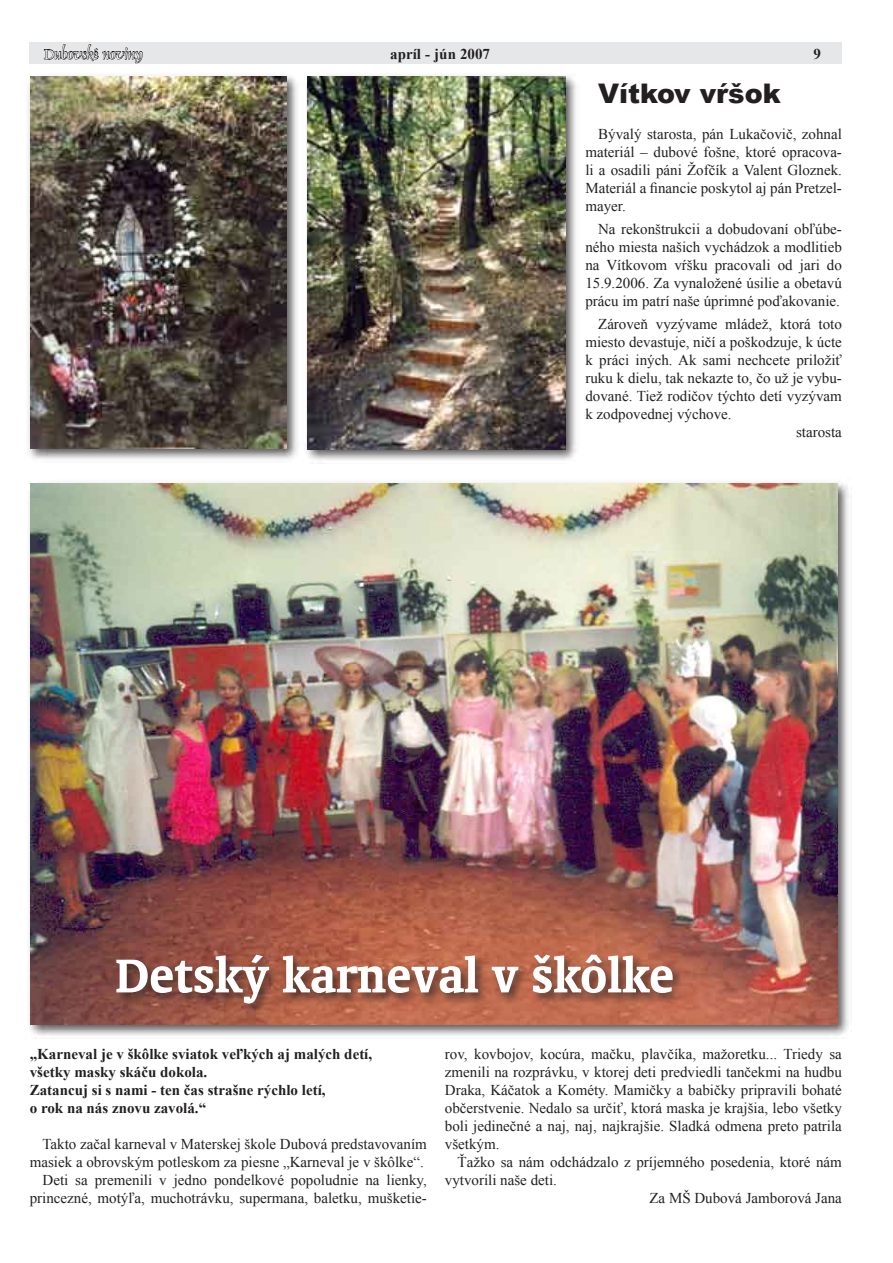
<style>
.page{position:relative;width:893px;height:1263px;background:#fff}
.page>*{position:absolute;margin:0;border:0;box-sizing:border-box;transform-origin:0 0}
.t1{font:54px "Oranda AT Bold";color:#fff}
.t2{font:900 27px "Arial";color:#231f20}
.t3{font:15px/18px "Times New Roman";color:#231f20;text-align:justify}
.t4{font:700 15px/18px "Times New Roman";color:#231f20}
.t5{font:15px "Dauphin Plain";color:#fff}
</style>
<div class="page">
<div style="left:30px;top:43px;width:812px;height:21px;background:#e6e7e9"></div>
<svg style="left:44px;top:42px;width:99px;height:21px"></svg>
<div style="left:25px;top:478px;width:826px;height:560px;background:#231f20;opacity:.75"></div>
<img style="left:31px;top:484px;width:806px;height:540px">
<div style="left:112px;top:950px;width:574px;height:67px;background:#231f20;opacity:.75"></div>
<div style="left:25px;top:71px;width:275px;height:392px;background:#231f20;opacity:.75"></div>
<img style="left:30px;top:77px;width:256px;height:372px">
<div style="left:302px;top:71px;width:278px;height:393px;background:#231f20;opacity:.75"></div>
<img style="left:308px;top:77px;width:258px;height:372px">
<p class="t5" style="left:44px;top:45px;width:100px">Dubovské noviny</p>
<p class="t4" style="left:390px;top:44px;width:101px">apríl - jún 2007</p>
<p class="t4" style="left:813px;top:44px;width:9px">9</p>
<h2 class="t2" style="left:598px;top:73px;width:184px">Vítkov vŕšok</h2>
<p class="t3" style="left:585px;top:124px;width:258px;text-indent:13px">Bývalý starosta, pán Lukačovič, zohnal materiál – dubové fošne, ktoré opracova&shy;li a osadili páni Žofčík a Valent Gloznek.<br>Materiál a financie poskytol aj pán Pretzel&shy;mayer.</p>
<p class="t3" style="left:585px;top:220px;width:258px;text-indent:13px">Na rekonštrukcii a dobudovaní obľúbe&shy;ného miesta našich vychádzok a modlitieb na Vítkovom vŕšku pracovali od jari do 15.9.2006. Za vynaložené úsilie a obetavú prácu im patrí naše úprimné poďakovanie.</p>
<p class="t3" style="left:598px;top:315px;width:245px">Zároveň vyzývame mládež, ktorá toto</p>
<p class="t3" style="left:585px;top:333px;width:258px">miesto devastuje, ničí a poškodzuje, k úcte</p>
<p class="t3" style="left:585px;top:351px;width:258px">k práci iných. Ak sami nechcete priložiť</p>
<p class="t3" style="left:585px;top:369px;width:258px">ruku k dielu, tak nekazte to, čo už je vybu-</p>
<p class="t3" style="left:585px;top:387px;width:258px">dované. Tiež rodičov týchto detí vyzývam</p>
<p class="t3" style="left:585px;top:405px;width:148px">k zodpovednej výchove.</p>
<p class="t3" style="left:796px;top:423px;width:47px">starosta</p>
<h1 class="t1" style="left:116px;top:946px;width:560px">Detský karneval v škôlke</h1>
<p class="t4" style="left:30px;top:1045px;width:344px">„Karneval je v škôlke sviatok veľkých aj malých detí, všetky masky skáču dokola.<br>Zatancuj si s nami - ten čas strašne rýchlo letí,<br>o rok na nás znovu zavolá.“</p>
<p class="t3" style="left:30px;top:1135px;width:399px;text-align:right">Takto začal karneval v Materskej škole Dubová predstavovaním masiek a obrovským potleskom za piesne „Karneval je v škôlke“.<br>Deti sa premenili v jedno pondelkové popoludnie na lienky, princezné, motýľa, muchotrávku, supermana, baletku, mušketie-</p>
<p class="t3" style="left:445px;top:1045px;width:399px">rov, kovbojov, kocúra, mačku, plavčíka, mažoretku... Triedy sa zmenili na rozprávku, v ktorej deti predviedli tančekmi na hudbu Draka, Káčatok a Kométy. Mamičky a babičky pripravili bohaté občerstvenie. Nedalo sa určiť, ktorá maska je krajšia, lebo všetky boli jedinečné a naj, naj, najkrajšie. Sladká odmena preto patrila všetkým.</p>
<p class="t3" style="left:458px;top:1153px;width:386px">Ťažko sa nám odchádzalo z príjemného posedenia, ktoré nám</p>
<p class="t3" style="left:445px;top:1171px;width:114px">vytvorili naše deti.</p>
<p class="t3" style="left:649px;top:1189px;width:194px">Za MŠ Dubová Jamborová Jana</p>
</div>
